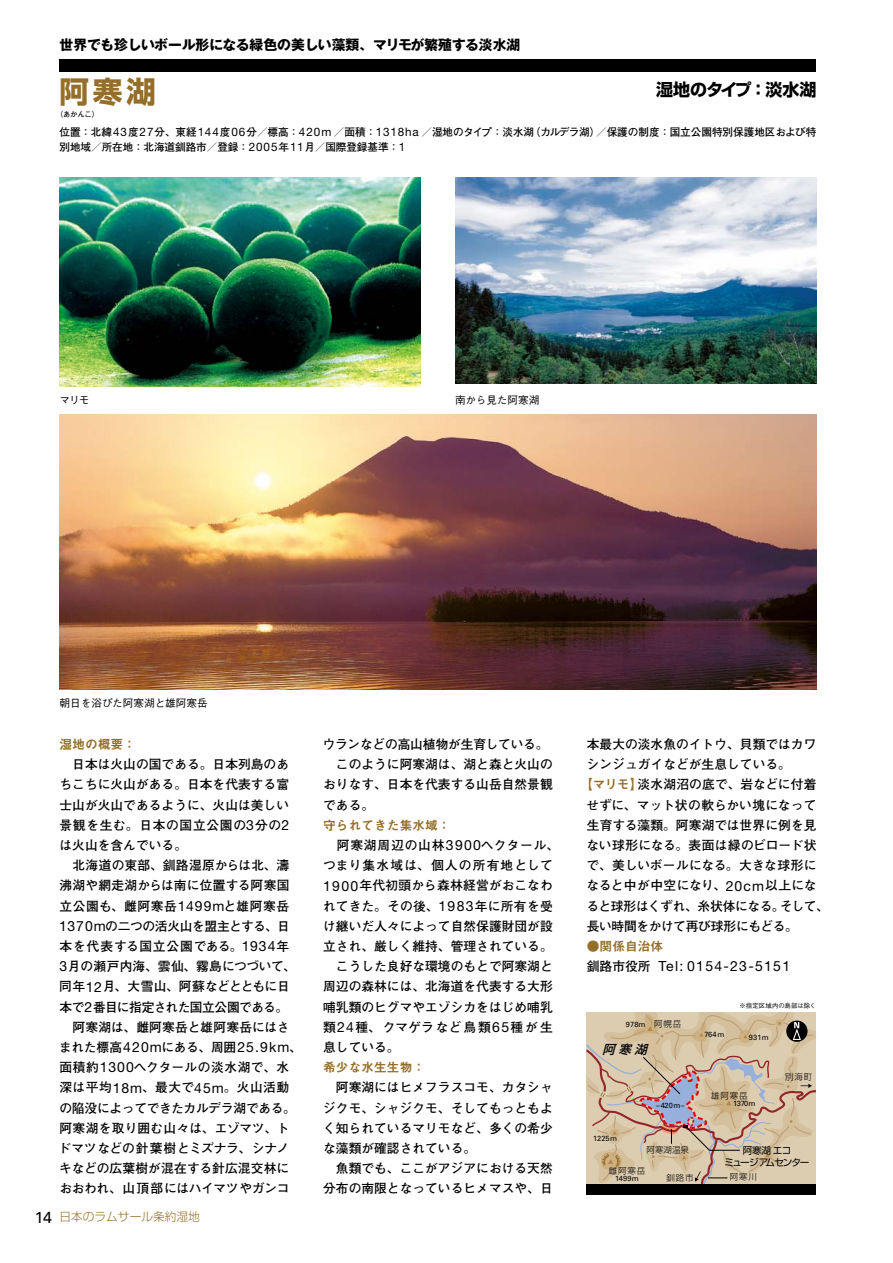
<style>
.page{position:relative;width:893px;height:1263px;background:#fff}
.page>*{position:absolute;margin:0;border:0;box-sizing:border-box;transform-origin:0 0}
.t1{font:29.7px "Shin Go Pro Bold 90 pv RKSJ H";color:#956f29}
.t2{font:16.95px "Shin Go Pro Bold 90 pv RKSJ H";color:#000}
.t3{font:14.1px "Helvetica Neue LT Std";letter-spacing:.09em;color:#000}
.t4{font:13.8px "Gothic MB101 Pro Bold 90 pv RKSJ H";color:#000}
.t5{font:12.75px/20.2px "Futo Go B101 Pro Bold 90 pv RKSJ H";color:#000}
.t6{font:12.75px "Futo Go B101 Pro Bold 90 pv RKSJ H";letter-spacing:.02em;color:#000}
.t7{font:12.75px "Midashi Go Pro MB31 90 pv RKSJ H";color:#956f29}
.t8{font:12.75px "Futo Go B101 Pro Bold 90 pv RKSJ H";letter-spacing:-.035em;color:#000}
.t9{font:12.75px "Futo Go B101 Pro Bold 90 pv RKSJ H";letter-spacing:.025em;color:#000}
.t10{font:12.75px "Futo Go B101 Pro Bold 90 pv RKSJ H";letter-spacing:-.025em;color:#000}
.t11{font:italic 12.3px "Shin Go Pr 5 Medium 90 pv RKSJ H";color:#000}
.t12{font:11.7px "Shin Go Pro Light 90 pv RKSJ H";color:#956f29}
.t13{font:10.65px/14.9px "Futo Go B101 Pro Bold 90 pv RKSJ H";letter-spacing:-.005em;color:#000}
.t14{font:10.65px "Gothic BBB Pro Medium 90 pv RKSJ H";color:#000}
.t15{font:9.6px/11.7px "Shin Go Pr 5 Regular 90 pv RKSJ H";letter-spacing:-.085em;color:#000;text-align:center}
.t16{font:8.55px "Shin Go Pr 5 Light 90 pv RKSJ H";letter-spacing:.1em;color:#000}
.t17{font:7.5px "Univers LT Std";letter-spacing:.015em;color:#000}
.t18{font:7.5px "Futo Go B101 Pro Bold 90 pv RKSJ H";color:#000}
.t19{font:6.45px "Gothic BBB Pro Medium 90 pv RKSJ H";letter-spacing:.015em;color:#000}
.s1{font-family:"Helvetica Neue LT Std";font-size:11.7px}
.s2{font-family:"Helvetica Neue LT Std";font-size:14.1px}
.s3{font-family:"Univers LT Std";font-size:15.9px;color:#000}
.s4{font-family:"Midashi Go Pro MB31 90 pv RKSJ H";color:#956f29}
.s5{font-family:"Futo Go B101 Pro Bold 90 pv RKSJ H";font-size:12.75px}
</style>
<div class="page">
<div style="left:60px;top:60px;width:756px;height:12px;background:#000"></div>
<img style="left:60px;top:415px;width:756px;height:275px">
<img style="left:60px;top:178px;width:361px;height:209px">
<img style="left:455px;top:178px;width:361px;height:205px">
<div style="left:587px;top:1184px;width:229px;height:11px;background:#000"></div>
<svg style="left:586px;top:1012px;width:230px;height:174px;background:#cebaa1"></svg>
<p class="t4" style="left:60px;top:40px;width:462px">世界でも珍しいボール形になる緑色の美しい藻類、マリモが繁殖する淡水湖</p>
<h1 class="t1" style="left:60px;top:80px;width:98px">阿寒湖</h1>
<p class="t13" style="left:60px;top:126px;width:758px">位置：北緯<span class="s1">43</span>度<span class="s1">27</span>分、東経<span class="s1">144</span>度<span class="s1">06</span>分／標高：<span class="s1">420m</span> ／面積：<span class="s1">1318ha</span> ／湿地のタイプ：淡水湖（カルデラ湖）／保護の制度：国立公園特別保護地区および特別地域／所在地：北海道釧路市／登録：<span class="s1">2005</span>年<span class="s1">11</span>月／国際登録基準：<span class="s1">1</span></p>
<h2 class="t2" style="left:656px;top:83px;width:162px">湿地のタイプ：淡水湖</h2>
<p class="t18" style="left:56px;top:111px;width:45px">（あかんこ）</p>
<p class="t14" style="left:60px;top:396px;width:31px">マリモ</p>
<p class="t14" style="left:455px;top:396px;width:86px">南から見た阿寒湖</p>
<p class="t14" style="left:60px;top:699px;width:150px">朝日を浴びた阿寒湖と雄阿寒岳</p>
<p class="t7" style="left:60px;top:739px;width:78px">湿地の概要：</p>
<p class="t5" style="left:59px;top:756px;width:244px">　日本は火山の国である。日本列島のあちこちに火山がある。日本を代表する富士山が火山であるように、火山は美しい景観を生む。日本の国立公園の<span class="s2">3</span>分の<span class="s2">2</span>は火山を含んでいる。<br>　北海道の東部、釧路湿原からは北、濤沸湖や網走湖からは南に位置する阿寒国立公園も、雌阿寒岳<span class="s2">1499m</span>と雄阿寒岳<br><span class="s2">1370m</span>の二つの活火山を盟主とする、日本を代表する国立公園である。<span class="s2">1934</span>年<br><span class="s2">3</span>月の瀬戸内海、雲仙、霧島につづいて、同年<span class="s2">12</span>月、大雪山、阿蘇などとともに日本で<span class="s2">2</span>番目に指定された国立公園である。　阿寒湖は、雌阿寒岳と雄阿寒岳にはさまれた標高<span class="s2">420m</span>にある、周囲<span class="s2">25.9km</span>、面積約<span class="s2">1300</span>ヘクタールの淡水湖で、水深は平均<span class="s2">18m</span>、最大で<span class="s2">45m</span>。火山活動の陥没によってできたカルデラ湖である。阿寒湖を取り囲む山々は、エゾマツ、トドマツなどの針葉樹とミズナラ、シナノキなどの広葉樹が混在する針広混交林におおわれ、山頂部にはハイマツやガンコ</p>
<p class="t12" style="left:35px;top:1212px;width:167px"><span class="s3">14</span> 日本のラムサール条約湿地</p>
<p class="t5" style="left:323px;top:736px;width:231px">ウランなどの高山植物が生育している。　このように阿寒湖は、湖と森と火山のおりなす、日本を代表する山岳自然景観である。</p>
<p class="t7" style="left:323px;top:820px;width:129px">守られてきた集水域：</p>
<p class="t5" style="left:323px;top:837px;width:237px">　阿寒湖周辺の山林<span class="s2">3900</span>ヘクタール、つまり集水域は、個人の所有地として<br><span class="s2">1900</span>年代初頭から森林経営がおこなわれてきた。その後、<span class="s2">1983</span>年に所有を受け継いだ人々によって自然保護財団が設立され、厳しく維持、管理されている。　こうした良好な環境のもとで阿寒湖と周辺の森林には、北海道を代表する大形哺乳類のヒグマやエゾシカをはじめ哺乳類<span class="s2">24</span>種、クマゲラなど鳥類<span class="s2">65</span>種が生息している。</p>
<p class="t7" style="left:323px;top:1063px;width:104px">希少な水生生物：</p>
<p class="t5" style="left:323px;top:1079px;width:231px">　阿寒湖にはヒメフラスコモ、カタシャジクモ、シャジクモ、そしてもっともよく知られているマリモなど、多くの希少な藻類が確認されている。<br>　魚類でも、ここがアジアにおける天然分布の南限となっているヒメマスや、日</p>
<p class="t5" style="left:587px;top:736px;width:231px">本最大の淡水魚のイトウ、貝類ではカワ</p>
<p class="t5" style="left:587px;top:756px;width:206px">シンジュガイなどが生息している。</p>
<p class="t5" style="left:580px;top:776px;width:238px"><span class="s4">【マリモ】</span>淡水湖沼の底で、岩などに付着</p>
<p class="t6" style="left:587px;top:800px;width:232px">せずに、マット状の軟らかい塊になって</p>
<p class="t5" style="left:587px;top:817px;width:231px">生育する藻類。阿寒湖では世界に例を見</p>
<p class="t5" style="left:587px;top:837px;width:231px">ない球形になる。表面は緑のビロード状</p>
<p class="t6" style="left:587px;top:861px;width:232px">で、美しいボールになる。大きな球形に</p>
<p class="t9" style="left:587px;top:881px;width:232px">なると中が中空になり、<span class="s2">20cm</span>以上にな</p>
<p class="t8" style="left:586px;top:901px;width:244px">ると球形はくずれ、糸状体になる。そして、</p>
<p class="t10" style="left:587px;top:921px;width:213px">長い時間をかけて再び球形にもどる。</p>
<p class="t7" style="left:587px;top:941px;width:78px">●関係自治体</p>
<p class="t3" style="left:587px;top:961px;width:205px"><span class="s5">釧路市役所</span> Tel: 0154-23-5151</p>
<p class="t17" style="left:626px;top:1021px;width:21px">978m</p>
<p class="t16" style="left:654px;top:1020px;width:29px">阿幌岳</p>
<p class="t11" style="left:602px;top:1045px;width:49px">阿寒湖</p>
<p class="t17" style="left:593px;top:1135px;width:26px">1225m</p>
<p class="t17" style="left:656px;top:1102px;width:30px">–420m–</p>
<p class="t17" style="left:704px;top:1030px;width:22px">764m</p>
<p class="t19" style="left:739px;top:1003px;width:78px">※指定区域内の島部は除く</p>
<p class="t17" style="left:749px;top:1034px;width:21px">931m</p>
<p class="t16" style="left:785px;top:1073px;width:29px">別海町</p>
<p class="t16" style="left:711px;top:1092px;width:38px">雄阿寒岳</p>
<p class="t17" style="left:733px;top:1100px;width:24px">1370m</p>
<p class="t16" style="left:647px;top:1147px;width:44px">阿寒湖温泉</p>
<p class="t16" style="left:666px;top:1174px;width:29px">釧路市</p>
<p class="t16" style="left:730px;top:1173px;width:29px">阿寒川</p>
<p class="t15" style="left:724px;top:1146px;width:86px">阿寒湖エコ<br>ミュージアムセンター</p>
<p class="t16" style="left:609px;top:1167px;width:38px">雌阿寒岳</p>
<p class="t17" style="left:615px;top:1175px;width:25px">1499m</p>
</div>
